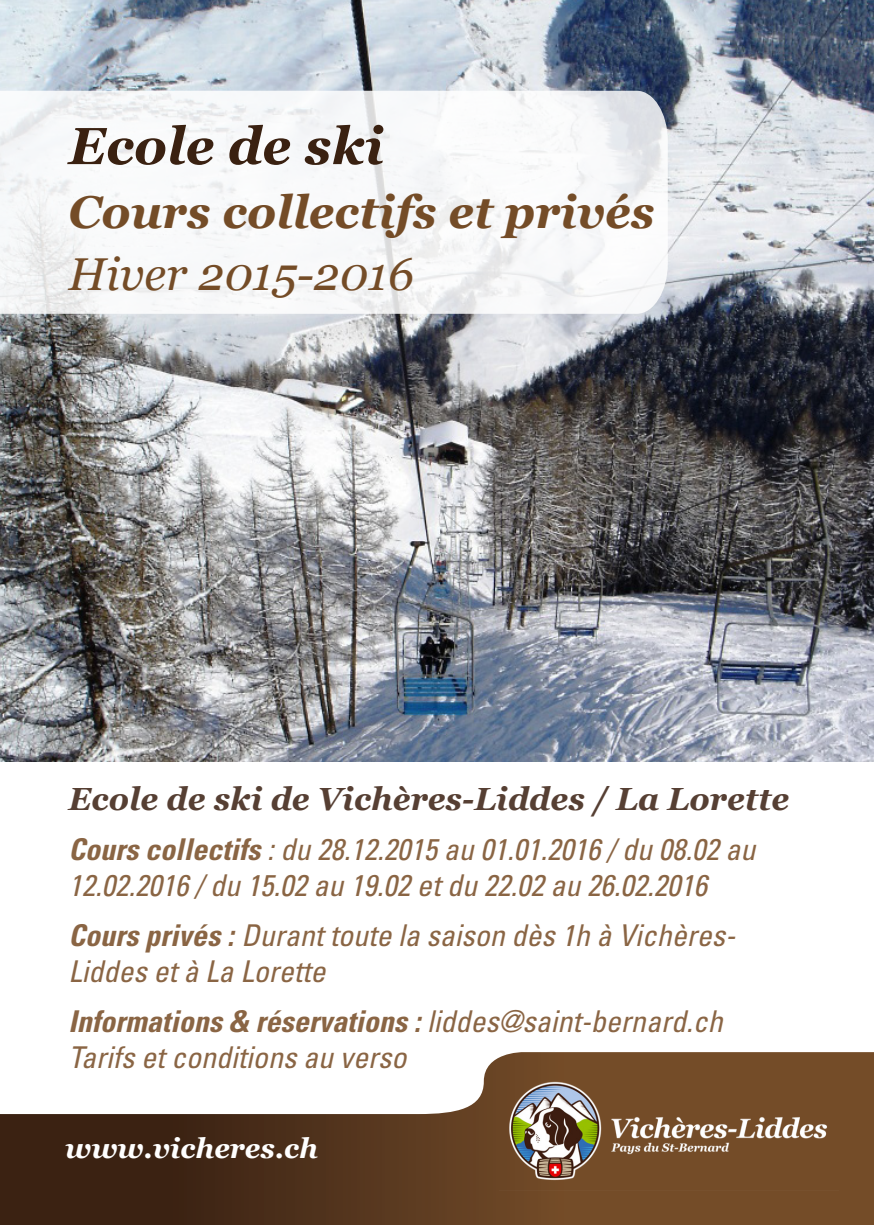
<style>
.page{position:relative;width:874px;height:1225px;background:#fff}
.page>*{position:absolute;margin:0;border:0;box-sizing:border-box;transform-origin:0 0}
.t1{font:italic 700 52px "Georgia";color:#3a2111}
.t2{font:italic 700 46px "Georgia";color:#744c27}
.t3{font:italic 46px "Georgia";color:#744c27}
.t4{font:italic 700 32px "Georgia";color:#563f33}
.t5{font:italic condensed 30px/36px "Univers LT Std";color:#8a6544}
.t6{font:italic 700 condensed 30px "Univers LT Std";color:#8a6544}
.t7{font:italic 700 28px "Georgia";color:#fff}
.s1{font-weight:700}
.s2{font-weight:400}
</style>
<div class="page">
<img style="left:0;top:0;width:873px;height:761px">
<svg style="left:0;top:91px;width:667px;height:223px"></svg>
<svg style="left:0;top:1052px;width:873px;height:173px"></svg>
<img style="left:499px;top:1078px;width:338px;height:112px">
<p class="t1" style="left:68px;top:112px;width:316px">Ecole de ski</p>
<p class="t2" style="left:68px;top:182px;width:587px">Cours collectifs et privés</p>
<p class="t3" style="left:68px;top:245px;width:346px">Hiver 2015-2016</p>
<p class="t4" style="left:68px;top:778px;width:722px">Ecole de ski de Vichères-Liddes / La Lorette</p>
<p class="t5" style="left:68px;top:831px;width:688px"><span class="s1">Cours collectifs</span> : du 28.12.2015 au 01.01.2016 / du 08.02 au<br>12.02.2016 / du 15.02 au 19.02 et du 22.02 au 26.02.2016</p>
<p class="t5" style="left:68px;top:917px;width:668px"><span class="s1">Cours privés :</span> Durant toute la saison dès 1h à Vichères-<br>Liddes et à La Lorette</p>
<p class="t6" style="left:68px;top:1002px;width:655px">Informations &amp; réservations : <span class="s2">liddes@saint-bernard.ch</span></p>
<p class="t5" style="left:68px;top:1039px;width:339px">Tarifs et conditions au verso</p>
<p class="t7" style="left:65px;top:1130px;width:254px">www.vicheres.ch</p>
</div>
